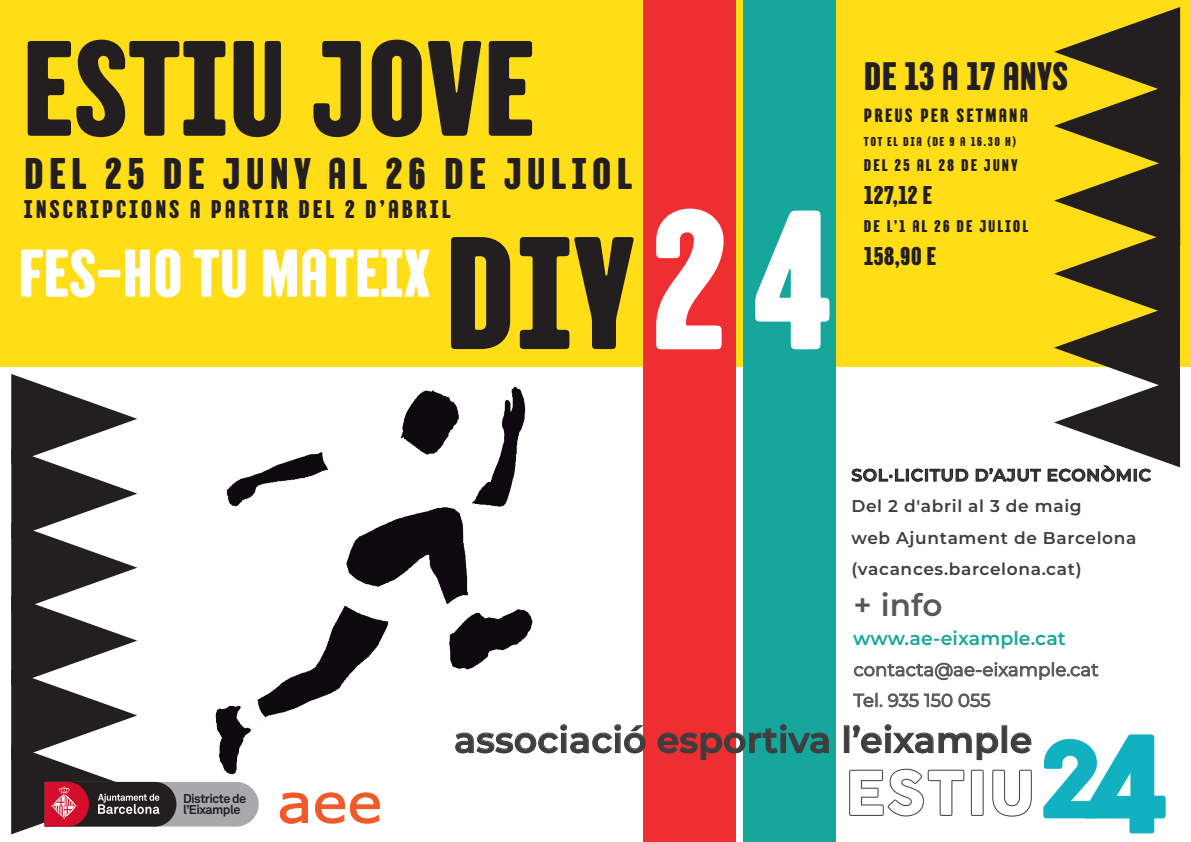
<style>
.page{position:relative;width:1191px;height:842px;background:#fff}
.page>*{position:absolute;margin:0;border:0;box-sizing:border-box;transform-origin:0 0}
.t1{font:160px "TT Berlinerins Trial Grotesk";color:#231f20}
.t2{font:135.4px "TT Berlinerins Trial Grotesk";color:#231f20}
.t3{font:104.9px "COCOGOOSE";color:#11b1c1}
.t4{font:67.4px "TT Berlinerins Trial Grotesk";color:#fff}
.t5{font:52.8px "Verdana";color:#f15929;scale:1.11 1}
.t6{font:44.3px "TT Berlinerins Trial Grotesk";letter-spacing:.11em;color:#231f20}
.t7{font:39.7px "TT Berlinerins Trial Grotesk";color:#231f20}
.t8{font:600 36.1px "Montserrat";letter-spacing:.005em;color:#3e3e3f}
.t9{font:600 31px "Montserrat";color:#57585a}
.t10{font:25.7px "TT Berlinerins Trial Grotesk";color:#231f20}
.t11{font:25.5px "TT Berlinerins Trial Grotesk";letter-spacing:.11em;color:#231f20}
.t12{font:19.2px "TT Berlinerins Trial Grotesk";letter-spacing:.11em;color:#231f20}
.t13{font:600 18.9px "Montserrat";letter-spacing:.005em;color:#16a69c}
.t14{font:18.1px/30.7px "Montserrat";letter-spacing:.005em;color:#57585a}
.t15{font:600 17px/31.2px "Montserrat";letter-spacing:.04em;color:#3e3e3f}
.t16{font:16.9px "TT Berlinerins Trial Grotesk";letter-spacing:.11em;color:#231f20}
.t17{font:12.8px "TT Berlinerins Trial Grotesk";letter-spacing:.11em;color:#231f20}
.t18{font:700 12.7px/10.9px "Akkurat Pro";letter-spacing:-.04em;color:#231f20}
.s1{font-size:198.2px;color:#fff}
.s2{font-size:133.4px}
</style>
<div class="page">
<svg style="left:854px;top:662px;width:244px;height:18px"></svg>
<svg style="left:853px;top:693px;width:29px;height:14px"></svg>
<svg style="left:888px;top:693px;width:64px;height:14px"></svg>
<svg style="left:958px;top:693px;width:32px;height:14px"></svg>
<div style="left:0;top:0;width:1191px;height:367px;background:#ffdd17"></div>
<div style="left:743px;top:0;width:92px;height:842px;background:#16a69c"></div>
<div style="left:643px;top:0;width:92px;height:842px;background:#ee2e30"></div>
<img style="left:259px;top:386px;width:289px;height:368px">
<svg style="left:851px;top:469px;width:117px;height:13px"></svg>
<svg style="left:976px;top:468px;width:64px;height:14px"></svg>
<svg style="left:1048px;top:7px;width:132px;height:475px"></svg>
<svg style="left:455px;top:724px;width:190px;height:29px"></svg>
<svg style="left:658px;top:724px;width:170px;height:36px"></svg>
<div style="left:844px;top:726px;width:5px;height:27px;border:1px solid #3e3e3f"></div>
<svg style="left:853px;top:724px;width:118px;height:29px"></svg>
<svg style="left:977px;top:733px;width:21px;height:27px"></svg>
<svg style="left:1011px;top:733px;width:20px;height:20px"></svg>
<svg style="left:849px;top:768px;width:135px;height:49px"></svg>
<svg style="left:992px;top:769px;width:40px;height:48px"></svg>
<svg style="left:279px;top:792px;width:29px;height:32px"></svg>
<svg style="left:315px;top:792px;width:65px;height:32px"></svg>
<svg style="left:11px;top:374px;width:248px;height:460px"></svg>
<h2 class="t2" style="left:22px;top:3px;width:514px">ESTIU JOVE</h2>
<h3 class="t6" style="left:24px;top:146px;width:609px">DEL 25 DE JUNY AL 26 DE JULIOL</h3>
<h3 class="t11" style="left:24px;top:193px;width:428px">INSCRIPCIONS A PARTIR DEL 2 D’ABRIL</h3>
<h1 class="t1" style="left:444px;top:192px;width:390px">DIY<span class="s1">24</span></h1>
<h3 class="t4" style="left:19px;top:231px;width:413px">FES-HO TU MATEIX</h3>
<h3 class="t7" style="left:864px;top:51px;width:205px">DE 13 A 17 ANYS</h3>
<p class="t12" style="left:864px;top:103px;width:165px">PREUS PER SETMANA</p>
<p class="t16" style="left:864px;top:154px;width:155px">DEL 25 AL 28 DE JUNY</p>
<p class="t17" style="left:864px;top:133px;width:154px">TOT EL DIA (DE 9 A 16.30 H)</p>
<h3 class="t10" style="left:864px;top:179px;width:70px">127,12 E</h3>
<h3 class="t10" style="left:864px;top:240px;width:74px">158,90 E</h3>
<p class="t16" style="left:864px;top:215px;width:166px">DE L’1 AL 26 DE JULIOL</p>
<p class="t15" style="left:851px;top:459px;width:301px">SOL·LICITUD D’AJUT ECONÒMIC<br>Del 2 d'abril al 3 de maig<br>web Ajuntament de Barcelona (vacances.barcelona.cat)</p>
<h3 class="t9" style="left:853px;top:583px;width:91px">+ info</h3>
<p class="t13" style="left:853px;top:624px;width:214px">www.ae-eixample.cat</p>
<p class="t14" style="left:853px;top:654px;width:246px">contacta@ae-eixample.cat<br>Tel. 935 150 055</p>
<p class="t18" style="left:183px;top:794px;width:65px">Districte de l’Eixample</p>
<h3 class="t5" style="left:277px;top:767px;width:96px">aee</h3>
<h3 class="t8" style="left:454px;top:714px;width:579px">associació esportiva l’eixample</h3>
<h3 class="t3" style="left:1036px;top:701px;width:135px">2<span class="s2">4</span></h3>
</div>
